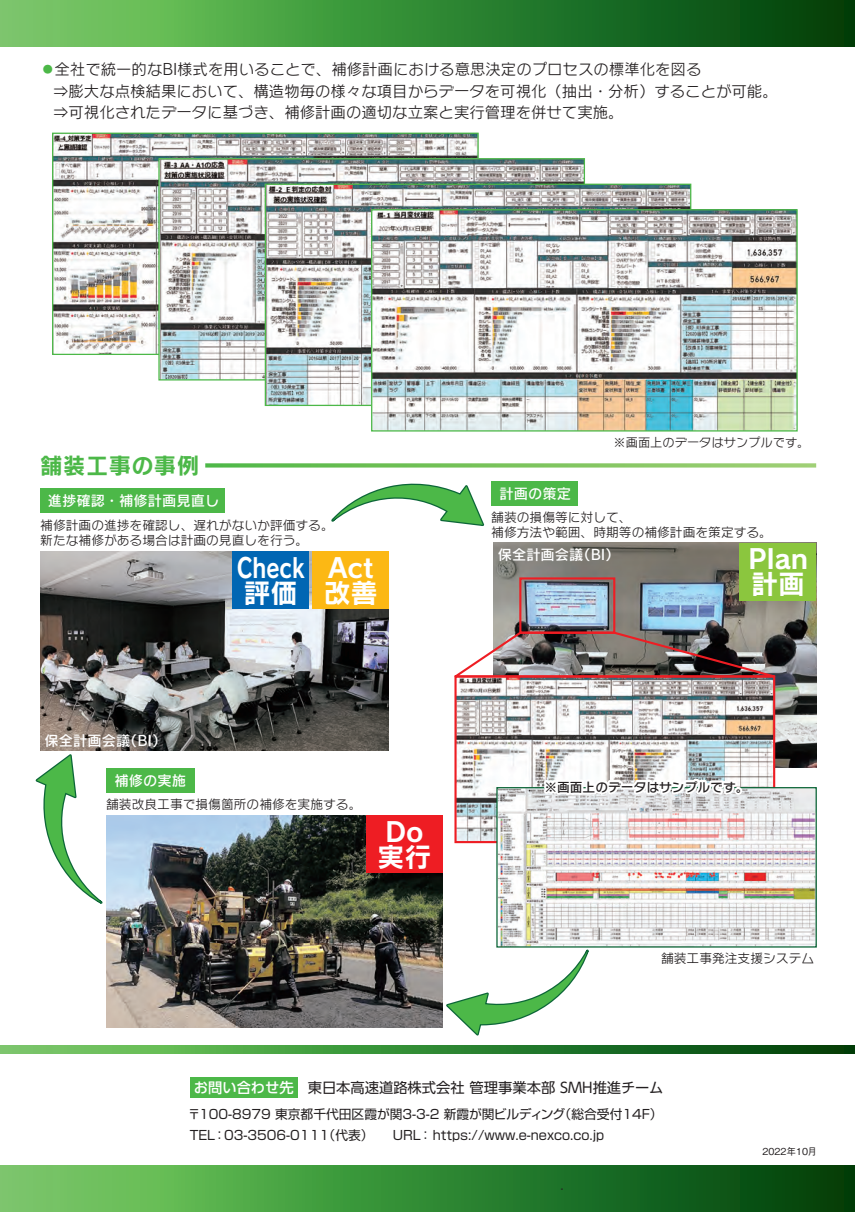
<style>
.page{position:relative;width:855px;height:1212px;background:#fff}
.page>*{position:absolute;margin:0;border:0;box-sizing:border-box;transform-origin:0 0}
.t1{font:26.85px/24.9px "Rodin NTLG Pro B";color:#fff}
.t2{font:26.85px/24.9px "Rodin NTLG Pro B";color:#fff;scale:.8 1}
.t3{font:22.35px "Rodin NTLG Pro B";letter-spacing:.025em;color:#4cb848}
.t4{font:15.45px/21.3px "Rodin NTLG Pro M";color:#231f20}
.t5{font:14.25px "Rodin NTLG Pro DB";color:#fff}
.t6{font:14.25px "UD Shin Go Pro";color:#231f20}
.t7{font:12.75px/14.9px "Rodin NTLG Pro M";color:#231f20}
.t8{font:12.75px/20.2px "Shin Go Pr 5";color:#231f20}
.t9{font:12.75px "Rodin NTLG Pro DB";color:#231f20}
.t10{font:12.3px "Rodin NTLG Pro M";color:#231f20}
.t11{font:500 9.6px "Gothic BBB Pr 5";color:#231f20}
.s1{color:#4cb848}
.s2{font-weight:500;color:#fff}
.s3{font-family:"Shin Go Pro"}
</style>
<div class="page">
<div style="left:0;top:0;width:855px;height:47px;background:linear-gradient(to right,#79d367,#004006)"></div>
<svg style="left:0;top:1045px;width:855px;height:9px;background:#368936"></svg>
<div style="left:0;top:1165px;width:855px;height:47px;background:linear-gradient(to right,#79d367,#004006)"></div>
<div style="left:190px;top:1077px;width:108px;height:21px;background:#4cb848"></div>
<img style="left:54px;top:135px;width:422px;height:218px">
<img style="left:160px;top:160px;width:423px;height:218px">
<img style="left:106px;top:815px;width:336px;height:212px">
<div style="left:106px;top:768px;width:89px;height:25px;background:#4cb848"></div>
<img style="left:40px;top:551px;width:349px;height:199px">
<img style="left:493px;top:543px;width:323px;height:224px">
<div style="left:40px;top:489px;width:184px;height:24px;background:#4cb848"></div>
<div style="left:491px;top:481px;width:86px;height:25px;background:#4cb848"></div>
<svg style="left:205px;top:463px;width:611px;height:4px;background:#84c869"></svg>
<svg style="left:331px;top:483px;width:154px;height:43px"></svg>
<svg style="left:442px;top:920px;width:159px;height:116px"></svg>
<svg style="left:35px;top:754px;width:94px;height:166px"></svg>
<img style="left:267px;top:186px;width:422px;height:218px">
<img style="left:373px;top:211px;width:422px;height:218px">
<div style="left:371px;top:209px;width:426px;height:222px;border:1px solid #4cb848"></div>
<img style="left:457px;top:679px;width:315px;height:161px">
<img style="left:498px;top:789px;width:317px;height:156px">
<div style="left:496px;top:787px;width:321px;height:160px;border:1px solid #0c6638"></div>
<div style="left:734px;top:787px;width:8px;height:8px;border:4px solid #fff;border-radius:50%"></div>
<svg style="left:540px;top:776px;width:201px;height:25px"></svg>
<div style="left:232px;top:551px;width:76px;height:58px;background:#0166b3"></div>
<div style="left:312px;top:551px;width:77px;height:58px;background:#fcb814"></div>
<div style="left:366px;top:815px;width:76px;height:58px;background:#ee1d23"></div>
<div style="left:739px;top:543px;width:77px;height:57px;background:#8bc63e"></div>
<div style="left:519px;top:577px;width:96px;height:57px;border:2px solid #ee1d23"></div>
<img style="left:454px;top:631px;width:322px;height:48px">
<p class="t4" style="left:53px;top:58px;width:726px;text-indent:-13px"><span class="s1">●</span>全社で統一的なBI様式を用いることで、補修計画における意思決定のプロセスの標準化を図る<br>⇒膨大な点検結果において、構造物毎の様々な項目からデータを可視化（抽出・分析）することが可能。⇒可視化されたデータに基づき、補修計画の適切な立案と実行管理を併せて実施。</p>
<h2 class="t3" style="left:40px;top:451px;width:160px">舗装工事の事例</h2>
<p class="t5" style="left:48px;top:492px;width:173px">進捗確認・補修計画見直し</p>
<p class="t5" style="left:499px;top:484px;width:73px">計画の策定</p>
<p class="t10" style="left:613px;top:434px;width:197px">※画面上のデータはサンプルです。</p>
<p class="t7" style="left:40px;top:517px;width:295px">補修計画の進捗を確認し、遅れがないか評価する。新たな補修がある場合は計画の見直しを行う。</p>
<p class="t7" style="left:491px;top:510px;width:282px">舗装の損傷等に対して、<br>補修方法や範囲、時期等の補修計画を策定する。</p>
<p class="t5" style="left:45px;top:731px;width:123px">保全計画会議（BI）</p>
<p class="t5" style="left:115px;top:771px;width:73px">補修の実施</p>
<h1 class="t2" style="left:237px;top:554px;width:86px">Check評価</h1>
<h1 class="t1" style="left:324px;top:554px;width:55px">Act改善</h1>
<p class="t7" style="left:106px;top:796px;width:257px">舗装改良工事で損傷箇所の補修を実施する。</p>
<h1 class="t1" style="left:377px;top:818px;width:55px">Do実行</h1>
<p class="t5" style="left:498px;top:545px;width:123px">保全計画会議（BI）</p>
<h1 class="t1" style="left:748px;top:545px;width:62px">Plan計画</h1>
<p class="t9" style="left:544px;top:778px;width:206px">※画面上のデータはサンプルです。</p>
<p class="t7" style="left:661px;top:951px;width:155px">舗装工事発注支援システム</p>
<p class="t6" style="left:194px;top:1076px;width:471px"><span class="s2">お問い合わせ先　</span>東日本高速道路株式会社 管理事業本部 SMH推進チーム</p>
<p class="t8" style="left:188px;top:1103px;width:476px">〒100-8979 東京都千代田区霞が関3-3-2 新霞が関ビルディング（総合受付14F）<br>TEL：03-3506-0111（代表）　　<span class="s3">URL：</span> https://www.e-nexco.co.jp</p>
<p class="t11" style="left:762px;top:1144px;width:56px">2022年10月</p>
</div>
